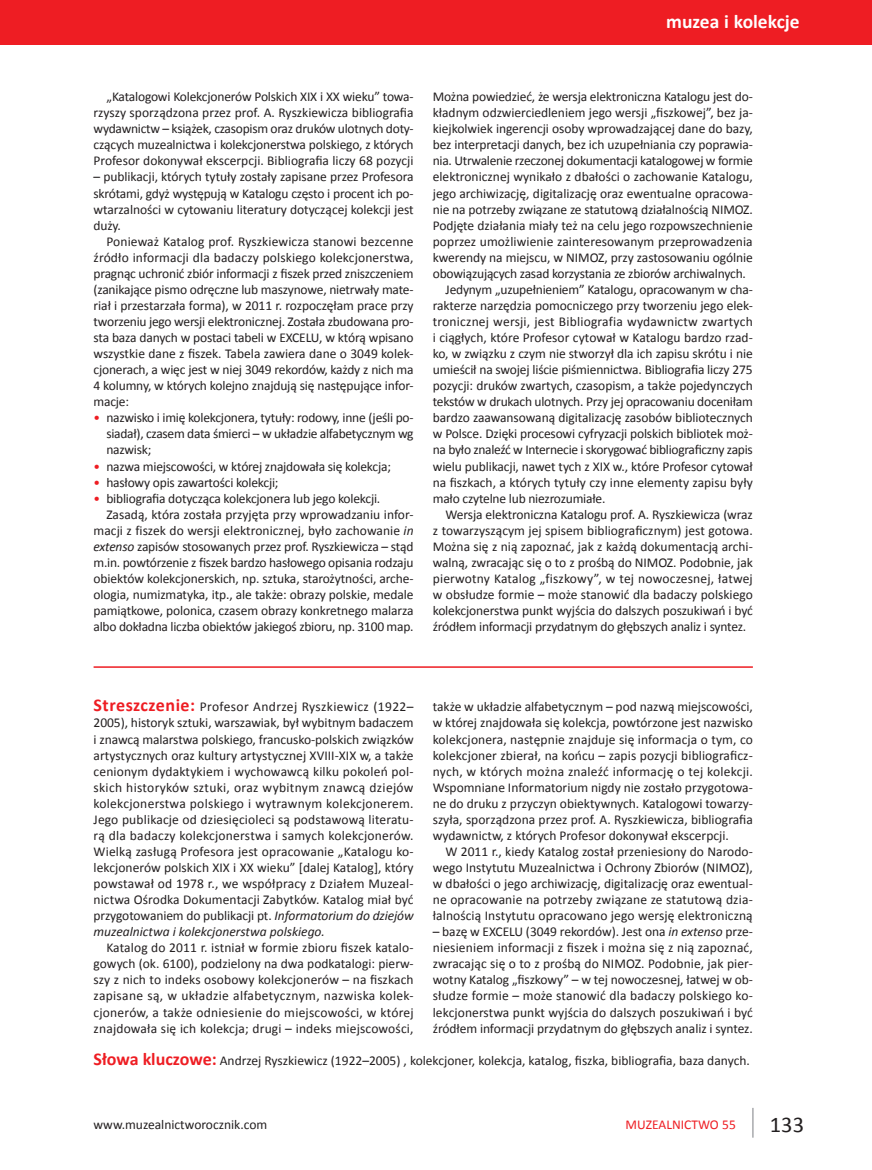
<style>
.page{position:relative;width:872px;height:1170px;background:#fff}
.page>*{position:absolute;margin:0;border:0;box-sizing:border-box;transform-origin:0 0}
.t1{font:22.5px "Calibri";color:#231f20}
.t2{font:700 19.5px "Calibri";color:#fff}
.BODY_TEXT{font:13.5px/16px "Calibri";letter-spacing:-.005em;color:#231f20;text-align:justify}
.keywords{font:13.5px "Calibri";color:#231f20}
.t3{font:13.5px "Calibri";color:#ee1d23}
.s1{color:#ee1d23}
.s2{font-style:italic}
.s3{font-weight:700;font-size:18px;color:#ee1d23}
</style>
<div class="page">
<hr style="left:752px;top:1107px;width:1px;height:30px;background:#a8a9ad">
<div style="left:0;top:0;width:872px;height:45px;background:#ee1d23"></div>
<hr style="left:94px;top:666px;width:659px;height:1px;background:#ee1d23">
<h2 class="t2" style="left:666px;top:9px;width:135px">muzea i kolekcje</h2>
<p class="BODY_TEXT" style="left:94px;top:89px;width:321px;text-indent:13px">„Katalogowi Kolekcjonerów Polskich XIX i XX wieku” towa&shy;rzyszy sporządzona przez prof. A. Ryszkiewicza bibliografia wydawnictw – książek, czasopism oraz druków ulotnych doty&shy;czących muzealnictwa i kolekcjonerstwa polskiego, z których Profesor dokonywał ekscerpcji. Bibliografia liczy 68 pozycji</p>
<p class="BODY_TEXT" style="left:94px;top:169px;width:321px">– publikacji, których tytuły zostały zapisane przez Profesora skrótami, gdyż występują w Katalogu często i procent ich po&shy;wtarzalności w cytowaniu literatury dotyczącej kolekcji jest duży.</p>
<p class="BODY_TEXT" style="left:94px;top:233px;width:321px;text-indent:13px">Ponieważ Katalog prof. Ryszkiewicza stanowi bezcenne źródło informacji dla badaczy polskiego kolekcjonerstwa, pragnąc uchronić zbiór informacji z fiszek przed zniszczeniem (zanikające pismo odręczne lub maszynowe, nietrwały mate&shy;riał i przestarzała forma), w 2011 r. rozpoczęłam prace przy tworzeniu jego wersji elektronicznej. Została zbudowana pro&shy;sta baza danych w postaci tabeli w EXCELU, w którą wpisano wszystkie dane z fiszek. Tabela zawiera dane o 3049 kolek&shy;cjonerach, a więc jest w niej 3049 rekordów, każdy z nich ma 4 kolumny, w których kolejno znajdują się następujące infor&shy;macje:</p>
<p class="BODY_TEXT" style="left:106px;top:410px;width:309px;text-indent:-13px"><span class="s1">•</span> nazwisko i imię kolekcjonera, tytuły: rodowy, inne (jeśli po&shy;siadał), czasem data śmierci – w układzie alfabetycznym wg nazwisk;</p>
<p class="BODY_TEXT" style="left:94px;top:458px;width:299px"><span class="s1">•</span> nazwa miejscowości, w której znajdowała się kolekcja;</p>
<p class="BODY_TEXT" style="left:94px;top:474px;width:186px"><span class="s1">•</span> hasłowy opis zawartości kolekcji;</p>
<p class="BODY_TEXT" style="left:94px;top:490px;width:288px"><span class="s1">•</span> bibliografia dotycząca kolekcjonera lub jego kolekcji.</p>
<p class="BODY_TEXT" style="left:94px;top:506px;width:322px;text-indent:13px">Zasadą, która została przyjęta przy wprowadzaniu infor&shy;macji z fiszek do wersji elektronicznej, było zachowanie <span class="s2">in extenso</span> zapisów stosowanych przez prof. Ryszkiewicza – stąd m.in. powtórzenie z fiszek bardzo hasłowego opisania rodzaju obiektów kolekcjonerskich, np. sztuka, starożytności, arche&shy;ologia, numizmatyka, itp., ale także: obrazy polskie, medale pamiątkowe, polonica, czasem obrazy konkretnego malarza albo dokładna liczba obiektów jakiegoś zbioru, np. 3100 map.</p>
<p class="BODY_TEXT" style="left:433px;top:89px;width:321px">Można powiedzieć, że wersja elektroniczna Katalogu jest do&shy;kładnym odzwierciedleniem jego wersji „fiszkowej”, bez ja&shy;kiejkolwiek ingerencji osoby wprowadzającej dane do bazy, bez interpretacji danych, bez ich uzupełniania czy poprawia&shy;nia. Utrwalenie rzeczonej dokumentacji katalogowej w formie elektronicznej wynikało z dbałości o zachowanie Katalogu, jego archiwizację, digitalizację oraz ewentualne opracowa&shy;nie na potrzeby związane ze statutową działalnością NIMOZ.<br>Podjęte działania miały też na celu jego rozpowszechnienie poprzez umożliwienie zainteresowanym przeprowadzenia kwerendy na miejscu, w NIMOZ, przy zastosowaniu ogólnie obowiązujących zasad korzystania ze zbiorów archiwalnych.</p>
<p class="BODY_TEXT" style="left:433px;top:281px;width:322px;text-indent:13px">Jedynym „uzupełnieniem” Katalogu, opracowanym w cha&shy;rakterze narzędzia pomocniczego przy tworzeniu jego elek&shy;tronicznej wersji, jest Bibliografia wydawnictw zwartych i ciągłych, które Profesor cytował w Katalogu bardzo rzad&shy;ko, w związku z czym nie stworzył dla ich zapisu skrótu i nie umieścił na swojej liście piśmiennictwa. Bibliografia liczy 275 pozycji: druków zwartych, czasopism, a także pojedynczych tekstów w drukach ulotnych. Przy jej opracowaniu doceniłam bardzo zaawansowaną digitalizację zasobów bibliotecznych w Polsce. Dzięki procesowi cyfryzacji polskich bibliotek moż&shy;na było znaleźć w Internecie i skorygować bibliograficzny zapis wielu publikacji, nawet tych z XIX w., które Profesor cytował na fiszkach, a których tytuły czy inne elementy zapisu były mało czytelne lub niezrozumiałe.</p>
<p class="BODY_TEXT" style="left:433px;top:506px;width:322px;text-indent:13px">Wersja elektroniczna Katalogu prof. A. Ryszkiewicza (wraz z towarzyszącym jej spisem bibliograficznym) jest gotowa.<br>Można się z nią zapoznać, jak z każdą dokumentacją archi&shy;walną, zwracając się o to z prośbą do NIMOZ. Podobnie, jak pierwotny Katalog „fiszkowy”, w tej nowoczesnej, łatwej w obsłudze formie – może stanowić dla badaczy polskiego kolekcjonerstwa punkt wyjścia do dalszych poszukiwań i być źródłem informacji przydatnym do głębszych analiz i syntez.</p>
<p class="BODY_TEXT" style="left:94px;top:699px;width:321px"><span class="s3">Streszczenie:</span> Profesor Andrzej Ryszkiewicz (1922– 2005), historyk sztuki, warszawiak, był wybitnym badaczem i znawcą malarstwa polskiego, francusko-polskich związków artystycznych oraz kultury artystycznej XVIII-XIX w, a także cenionym dydaktykiem i wychowawcą kilku pokoleń pol&shy;skich historyków sztuki, oraz wybitnym znawcą dziejów kolekcjonerstwa polskiego i wytrawnym kolekcjonerem.<br>Jego publikacje od dziesięcioleci są podstawową literatu&shy;rą dla badaczy kolekcjonerstwa i samych kolekcjonerów.<br>Wielką zasługą Profesora jest opracowanie „Katalogu ko&shy;lekcjonerów polskich XIX i XX wieku” [dalej Katalog], który powstawał od 1978 r., we współpracy z Działem Muzeal&shy;nictwa Ośrodka Dokumentacji Zabytków. Katalog miał być przygotowaniem do publikacji pt. <span class="s2">Informatorium do dziejów muzealnictwa i kolekcjonerstwa polskiego.</span></p>
<p class="BODY_TEXT" style="left:94px;top:939px;width:322px;text-indent:13px">Katalog do 2011 r. istniał w formie zbioru fiszek katalo&shy;gowych (ok. 6100), podzielony na dwa podkatalogi: pierw&shy;szy z nich to indeks osobowy kolekcjonerów – na fiszkach zapisane są, w układzie alfabetycznym, nazwiska kolek&shy;cjonerów, a także odniesienie do miejscowości, w której znajdowała się ich kolekcja; drugi – indeks miejscowości,</p>
<p class="BODY_TEXT" style="left:433px;top:699px;width:321px">także w układzie alfabetycznym – pod nazwą miejscowości, w której znajdowała się kolekcja, powtórzone jest nazwisko kolekcjonera, następnie znajduje się informacja o tym, co kolekcjoner zbierał, na końcu – zapis pozycji bibliograficz&shy;nych, w których można znaleźć informację o tej kolekcji.<br>Wspomniane Informatorium nigdy nie zostało przygotowa&shy;ne do druku z przyczyn obiektywnych. Katalogowi towarzy&shy;szyła, sporządzona przez prof. A. Ryszkiewicza, bibliografia wydawnictw, z których Profesor dokonywał ekscerpcji.</p>
<p class="BODY_TEXT" style="left:433px;top:843px;width:321px;text-indent:13px">W 2011 r., kiedy Katalog został przeniesiony do Narodo&shy;wego Instytutu Muzealnictwa i Ochrony Zbiorów (NIMOZ), w dbałości o jego archiwizację, digitalizację oraz ewentual&shy;ne opracowanie na potrzeby związane ze statutową dzia&shy;łalnością Instytutu opracowano jego wersję elektroniczną</p>
<p class="BODY_TEXT" style="left:433px;top:923px;width:321px">– bazę w EXCELU (3049 rekordów). Jest ona <span class="s2">in extenso</span> prze&shy;niesieniem informacji z fiszek i można się z nią zapoznać, zwracając się o to z prośbą do NIMOZ. Podobnie, jak pier&shy;wotny Katalog „fiszkowy” – w tej nowoczesnej, łatwej w ob&shy;słudze formie – może stanowić dla badaczy polskiego ko&shy;lekcjonerstwa punkt wyjścia do dalszych poszukiwań i być źródłem informacji przydatnym do głębszych analiz i syntez.</p>
<p class="keywords" style="left:94px;top:1051px;width:658px"><span class="s3">Słowa kluczowe:</span> Andrzej Ryszkiewicz (1922–2005) , kolekcjoner, kolekcja, katalog, fiszka, bibliografia, baza danych.</p>
<p class="BODY_TEXT" style="left:94px;top:1116px;width:175px">www.muzealnictworocznik.com</p>
<p class="t3" style="left:625px;top:1116px;width:112px">MUZEALNICTWO 55</p>
<h1 class="t1" style="left:770px;top:1109px;width:36px">133</h1>
</div>
